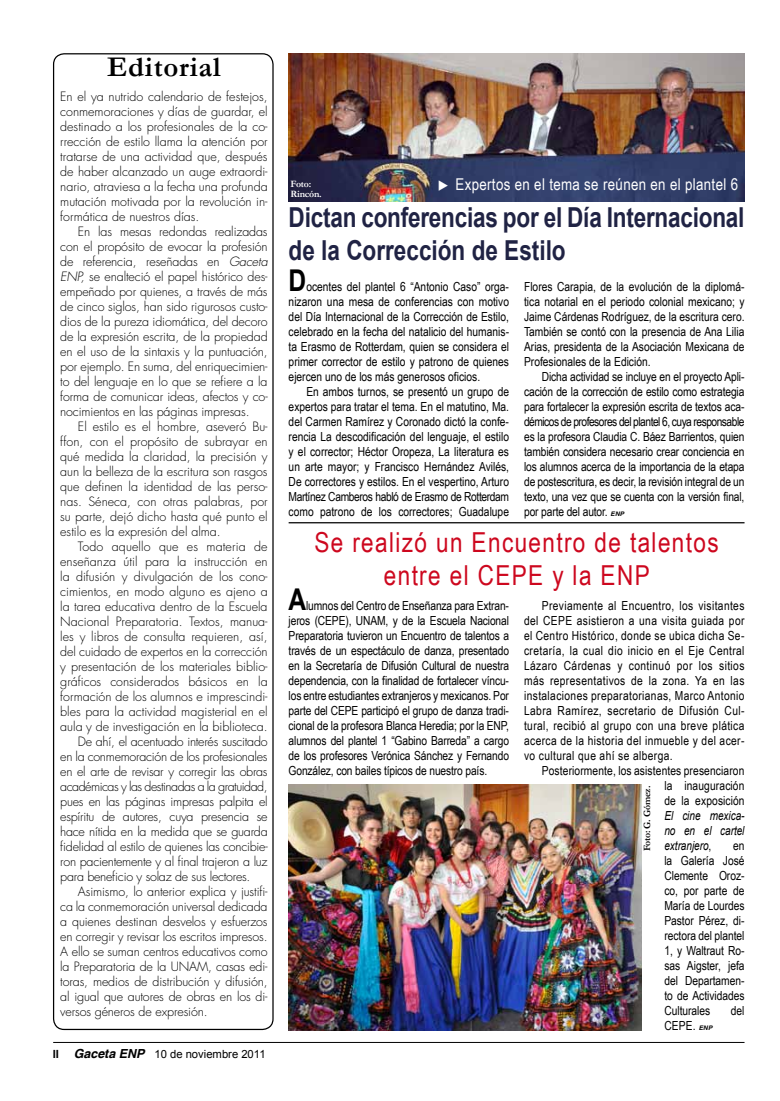
<style>
.page{position:relative;width:780px;height:1101px;background:#fff}
.page>*{position:absolute;margin:0;border:0;box-sizing:border-box;transform-origin:0 0}
.t1{font:700 30px "Arial";color:#000;scale:.82 1}
.t2{font:700 28.75px "Garamond";letter-spacing:.025em;color:#000}
.t3{font:700 27.5px/33px "Arial";letter-spacing:-.01em;color:#202344;scale:.82 1}
.t4{font:27.5px/33px "Arial Narrow";letter-spacing:.05em;color:#cd071e;text-align:center}
.t5{font:16.25px "Arial Narrow";letter-spacing:.02em;color:#fff}
.t6{font:12.5px/15px "Arial Narrow";color:#000;text-align:justify}
.t7{font:300 12.5px/15px "Futura Std";letter-spacing:-.01em;color:#000;text-align:justify}
.t8{font:300 12.5px "Futura Std";letter-spacing:-.04em;color:#000}
.t9{font:italic 12.5px/15px "Arial";letter-spacing:-.005em;color:#000;text-align:justify;scale:.8 1}
.t10{font:300 12.5px "Futura Std";letter-spacing:.01em;color:#000}
.t11{font:italic 700 12.5px "Helvetica";color:#000}
.t12{font:11.25px "Arial";color:#000}
.t13{font:700 9.75px "Garamond";letter-spacing:-.02em;color:#000}
.t14{font:700 9.75px/10px "Garamond";letter-spacing:-.02em;color:#fff}
.s1{font-style:italic}
.s2{font-family:"Arial";font-style:normal;font-size:11.25px}
.s3{font-family:"Helvetica";font-weight:700;font-style:italic;font-size:6.25px}
.s4{font-family:"Arial Narrow";font-style:normal}
</style>
<div class="page">
<hr style="left:53px;top:1041px;width:691px;height:1px;background:#000">
<div style="left:53px;top:53px;width:220px;height:976px;border:1px solid #000;border-radius:11px"></div>
<img style="left:288px;top:53px;width:456px;height:148px">
<hr style="left:288px;top:522px;width:456px;height:1px;background:#000">
<img style="left:288px;top:784px;width:353px;height:245px">
<svg style="left:439px;top:180px;width:9px;height:10px"></svg>
<h2 class="t2" style="left:107px;top:48px;width:115px">Editorial</h2>
<p class="t7" style="left:60px;top:89px;width:209px">En el ya nutrido calendario de festejos, conmemoraciones y días de guardar, el destinado a los profesionales de la co&shy;rrección de estilo llama la atención por tratarse de una actividad que, después de haber alcanzado un auge extraordi&shy;nario, atraviesa a la fecha una profunda mutación motivada por la revolución in&shy;formática de nuestros días.</p>
<p class="t7" style="left:60px;top:224px;width:209px;text-indent:18px">En las mesas redondas realizadas con el propósito de evocar la profesión de referencia, reseñadas en <span class="s1">Gaceta ENP,</span> se enalteció el papel histórico des&shy;empeñado por quienes, a través de más de cinco siglos, han sido rigurosos custo&shy;dios de la pureza idiomática, del decoro de la expresión escrita, de la propiedad en el uso de la sintaxis y la puntuación, por ejemplo. En suma, del enriquecimien&shy;to del lenguaje en lo que se refiere a la forma de comunicar ideas, afectos y co&shy;nocimientos en las páginas impresas.</p>
<p class="t7" style="left:60px;top:419px;width:209px;text-indent:18px">El estilo es el hombre, aseveró Bu&shy;ffon, con el propósito de subrayar en qué medida la claridad, la precisión y aun la belleza de la escritura son rasgos que definen la identidad de las perso&shy;nas. Séneca, con otras palabras, por su parte, dejó dicho hasta qué punto el estilo es la expresión del alma.</p>
<p class="t10" style="left:78px;top:539px;width:191px">Todo aquello que es materia de</p>
<p class="t7" style="left:60px;top:554px;width:209px">enseñanza útil para la instrucción en</p>
<p class="t7" style="left:60px;top:569px;width:209px">la difusión y divulgación de los cono-</p>
<p class="t7" style="left:60px;top:584px;width:209px">cimientos, en modo alguno es ajeno a</p>
<p class="t7" style="left:60px;top:599px;width:209px">la tarea educativa dentro de la Escuela</p>
<p class="t7" style="left:60px;top:614px;width:209px">Nacional Preparatoria. Textos, manua-</p>
<p class="t7" style="left:60px;top:629px;width:209px">les y libros de consulta requieren, así,</p>
<p class="t7" style="left:60px;top:644px;width:209px">del cuidado de expertos en la corrección</p>
<p class="t7" style="left:60px;top:659px;width:209px">y presentación de los materiales biblio-</p>
<p class="t7" style="left:60px;top:674px;width:209px">gráficos considerados básicos en la</p>
<p class="t7" style="left:60px;top:689px;width:209px">formación de los alumnos e imprescindi-</p>
<p class="t7" style="left:60px;top:704px;width:209px">bles para la actividad magisterial en el</p>
<p class="t7" style="left:60px;top:719px;width:209px">aula y de investigación en la biblioteca.</p>
<p class="t7" style="left:78px;top:734px;width:191px">De ahí, el acentuado interés suscitado</p>
<p class="t7" style="left:60px;top:749px;width:209px">en la conmemoración de los profesionales</p>
<p class="t7" style="left:60px;top:764px;width:209px">en el arte de revisar y corregir las obras</p>
<p class="t8" style="left:60px;top:779px;width:209px">académicas y las destinadas a la gratuidad,</p>
<p class="t7" style="left:60px;top:794px;width:209px">pues en las páginas impresas palpita el</p>
<p class="t7" style="left:60px;top:809px;width:209px">espíritu de autores, cuya presencia se</p>
<p class="t7" style="left:60px;top:824px;width:209px">hace nítida en la medida que se guarda</p>
<p class="t7" style="left:60px;top:839px;width:209px">fidelidad al estilo de quienes las concibie-</p>
<p class="t7" style="left:60px;top:854px;width:209px">ron pacientemente y al final trajeron a luz</p>
<p class="t7" style="left:60px;top:869px;width:192px">para beneficio y solaz de sus lectores.</p>
<p class="t7" style="left:78px;top:884px;width:191px">Asimismo, lo anterior explica y justifi-</p>
<p class="t7" style="left:60px;top:899px;width:209px">ca la conmemoración universal dedicada</p>
<p class="t7" style="left:60px;top:914px;width:209px">a quienes destinan desvelos y esfuerzos</p>
<p class="t7" style="left:60px;top:929px;width:209px">en corregir y revisar los escritos impresos.</p>
<p class="t7" style="left:60px;top:944px;width:209px">A ello se suman centros educativos como</p>
<p class="t7" style="left:60px;top:959px;width:209px">la Preparatoria de la UNAM, casas edi-</p>
<p class="t7" style="left:60px;top:974px;width:209px">toras, medios de distribución y difusión,</p>
<p class="t7" style="left:60px;top:989px;width:209px">al igual que autores de obras en los di-</p>
<p class="t7" style="left:60px;top:1004px;width:149px">versos géneros de expresión.</p>
<p class="t11" style="left:53px;top:1045px;width:76px"><span class="s2">II</span> Gaceta ENP</p>
<p class="t12" style="left:154px;top:1046px;width:113px">10 de noviembre 2011</p>
<h3 class="t5" style="left:455px;top:172px;width:284px">Expertos en el tema se reúnen en el plantel 6</h3>
<h3 class="t3" style="left:288px;top:202px;width:557px">Dictan conferencias por el Día Internacional de la Corrección de Estilo</h3>
<p class="t14" style="left:290px;top:179px;width:33px">Foto:<br>Rincón.</p>
<h1 class="t1" style="left:288px;top:260px;width:23px">D</h1>
<p class="t6" style="left:288px;top:278px;width:222px;text-indent:18px">ocentes del plantel 6 “Antonio Caso” orga&shy;nizaron una mesa de conferencias con motivo del Día Internacional de la Corrección de Estilo, celebrado en la fecha del natalicio del humanis&shy;ta Erasmo de Rotterdam, quien se considera el primer corrector de estilo y patrono de quienes ejercen uno de los más generosos oficios.</p>
<p class="t6" style="left:288px;top:383px;width:222px;text-indent:18px">En ambos turnos, se presentó un grupo de expertos para tratar el tema. En el matutino, Ma. del Carmen Ramírez y Coronado dictó la confe&shy;rencia La descodificación del lenguaje, el estilo y el corrector; Héctor Oropeza, La literatura es un arte mayor; y Francisco Hernández Avilés, De correctores y estilos. En el vespertino, Arturo Martínez Camberos habló de Erasmo de Rotterdam como patrono de los correctores; Guadalupe</p>
<p class="t6" style="left:524px;top:278px;width:222px">Flores Carapia, de la evolución de la diplomá&shy;tica notarial en el periodo colonial mexicano; y Jaime Cárdenas Rodríguez, de la escritura cero.<br>También se contó con la presencia de Ana Lilia Arias, presidenta de la Asociación Mexicana de Profesionales de la Edición.</p>
<p class="t6" style="left:524px;top:368px;width:222px;text-indent:18px">Dicha actividad se incluye en el proyecto Apli&shy;cación de la corrección de estilo como estrategia para fortalecer la expresión escrita de textos aca&shy;démicos de profesores del plantel 6, cuya responsable es la profesora Claudia C. Báez Barrientos, quien también considera necesario crear conciencia en los alumnos acerca de la importancia de la etapa de postescritura, es decir, la revisión integral de un texto, una vez que se cuenta con la versión final, por parte del autor. <span class="s3">enp</span></p>
<h3 class="t4" style="left:314px;top:524px;width:406px">Se realizó un Encuentro de talentos entre el CEPE y la ENP</h3>
<h1 class="t1" style="left:288px;top:579px;width:23px">A</h1>
<p class="t6" style="left:288px;top:597px;width:222px;text-indent:18px">lumnos del Centro de Enseñanza para Extran&shy;jeros (CEPE), UNAM, y de la Escuela Nacional Preparatoria tuvieron un Encuentro de talentos a través de un espectáculo de danza, presentado en la Secretaría de Difusión Cultural de nuestra dependencia, con la finalidad de fortalecer víncu&shy;los entre estudiantes extranjeros y mexicanos. Por parte del CEPE participó el grupo de danza tradi&shy;cional de la profesora Blanca Heredia; por la ENP, alumnos del plantel 1 “Gabino Barreda” a cargo de los profesores Verónica Sánchez y Fernando González, con bailes típicos de nuestro país.</p>
<p class="t6" style="left:524px;top:597px;width:222px;text-indent:18px">Previamente al Encuentro, los visitantes del CEPE asistieron a una visita guiada por el Centro Histórico, donde se ubica dicha Se&shy;cretaría, la cual dio inicio en el Eje Central Lázaro Cárdenas y continuó por los sitios más representativos de la zona. Ya en las instalaciones preparatorianas, Marco Antonio Labra Ramírez, secretario de Difusión Cul&shy;tural, recibió al grupo con una breve plática acerca de la historia del inmueble y del acer&shy;vo cultural que ahí se alberga.</p>
<p class="t6" style="left:664px;top:762px;width:82px;text-indent:-123px">Posteriormente, los asistentes presenciaron la inauguración de la exposición</p>
<p class="t9" style="left:664px;top:808px;width:102px">El cine mexica&shy;no en el cartel extranjero<span class="s4">,</span></p>
<p class="t13" style="left:640px;top:851px;width:67px;rotate:-90deg">Foto: G. Gómez.</p>
<p class="t6" style="left:664px;top:837px;width:82px;text-indent:69px">en la Galería José Clemente Oroz&shy;co, por parte de María de Lourdes Pastor Pérez, di&shy;rectora del plantel 1, y Waltraut Ro&shy;sas Aigster, jefa del Departamen&shy;to de Actividades Culturales</p>
<p class="t6" style="left:730px;top:1002px;width:15px">del</p>
<p class="t6" style="left:664px;top:1017px;width:49px">CEPE. <span class="s3">enp</span></p>
</div>
